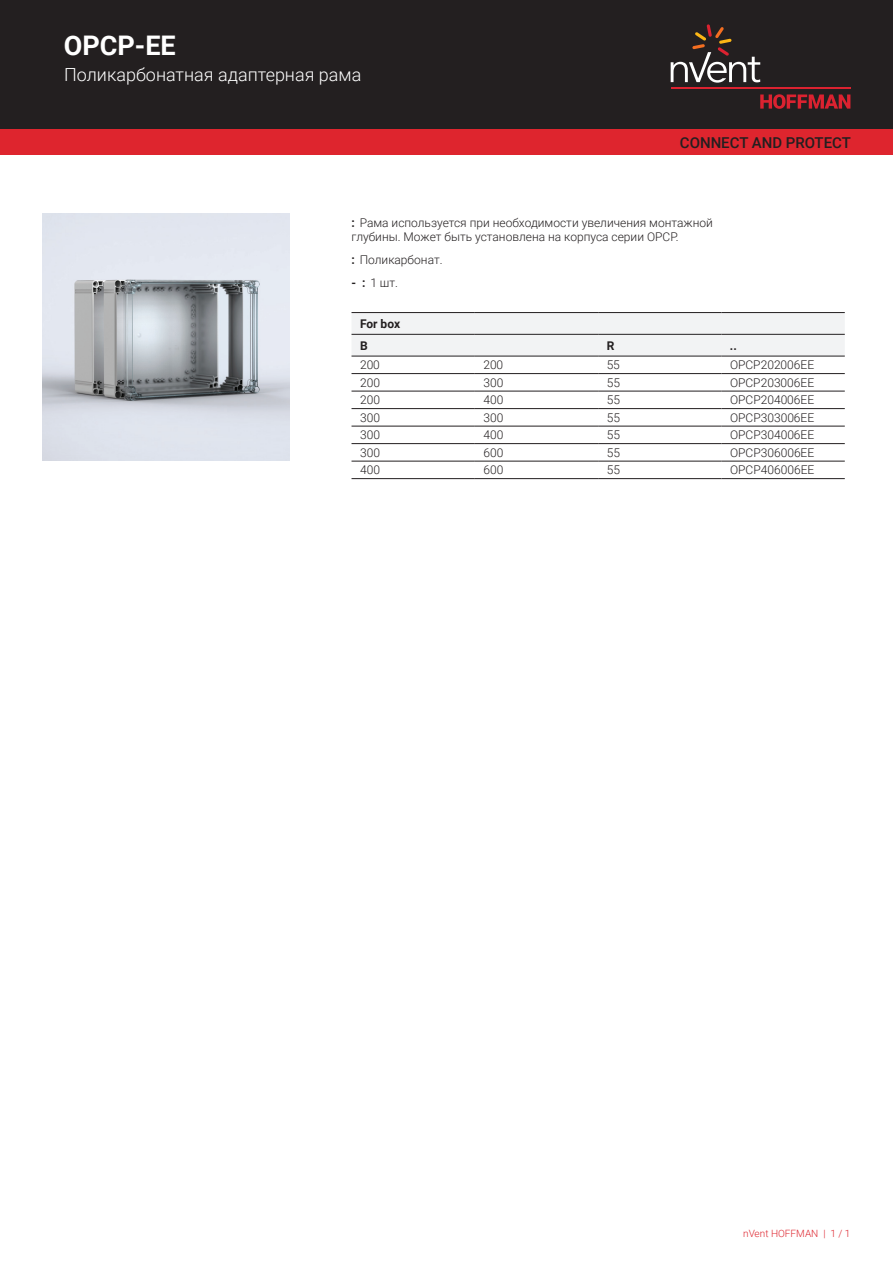
<style>
.page{position:relative;width:893px;height:1263px;background:#fff}
.page>*{position:absolute;margin:0;border:0;box-sizing:border-box;transform-origin:0 0}
.t1{font:700 27px "Roboto";color:#fff}
.t2{font:300 18px "Roboto";color:#fff}
.t3{font:500 15px "Roboto";color:#231f20}
.t4{font:300 12px/14.4px "Roboto";color:#231f20}
.t5{font:700 12px/21.8px "Roboto";letter-spacing:-.005em;color:#231f20}
.t6{font:300 10.05px "Roboto";color:#de252e}
.s1{font-weight:700}
</style>
<div class="page">
<div style="left:0;top:0;width:893px;height:129px;background:#231f20"></div>
<svg style="left:760px;top:94px;width:90px;height:15px"></svg>
<hr style="left:671px;top:88px;width:179px;height:1px;background:#db2230">
<svg style="left:671px;top:24px;width:89px;height:59px"></svg>
<div style="left:0;top:129px;width:893px;height:26px;background:#de252e"></div>
<svg style="left:351px;top:313px;width:494px;height:43px"></svg>
<hr style="left:351px;top:312px;width:124px;height:1px;background:#231f20">
<hr style="left:475px;top:312px;width:123px;height:1px;background:#231f20">
<hr style="left:598px;top:312px;width:123px;height:1px;background:#231f20">
<hr style="left:721px;top:312px;width:124px;height:1px;background:#231f20">
<hr style="left:351px;top:373px;width:124px;height:1px;background:#231f20">
<hr style="left:475px;top:373px;width:123px;height:1px;background:#231f20">
<hr style="left:598px;top:373px;width:123px;height:1px;background:#231f20">
<hr style="left:721px;top:373px;width:124px;height:1px;background:#231f20">
<hr style="left:351px;top:391px;width:124px;height:1px;background:#231f20">
<hr style="left:475px;top:391px;width:123px;height:1px;background:#231f20">
<hr style="left:598px;top:391px;width:123px;height:1px;background:#231f20">
<hr style="left:721px;top:391px;width:124px;height:1px;background:#231f20">
<hr style="left:351px;top:408px;width:124px;height:1px;background:#231f20">
<hr style="left:475px;top:408px;width:123px;height:1px;background:#231f20">
<hr style="left:598px;top:408px;width:123px;height:1px;background:#231f20">
<hr style="left:721px;top:408px;width:124px;height:1px;background:#231f20">
<hr style="left:351px;top:426px;width:124px;height:1px;background:#231f20">
<hr style="left:475px;top:426px;width:123px;height:1px;background:#231f20">
<hr style="left:598px;top:426px;width:123px;height:1px;background:#231f20">
<hr style="left:721px;top:426px;width:124px;height:1px;background:#231f20">
<hr style="left:351px;top:443px;width:124px;height:1px;background:#231f20">
<hr style="left:475px;top:443px;width:123px;height:1px;background:#231f20">
<hr style="left:598px;top:443px;width:123px;height:1px;background:#231f20">
<hr style="left:721px;top:443px;width:124px;height:1px;background:#231f20">
<hr style="left:351px;top:461px;width:124px;height:1px;background:#231f20">
<hr style="left:475px;top:461px;width:123px;height:1px;background:#231f20">
<hr style="left:598px;top:461px;width:123px;height:1px;background:#231f20">
<hr style="left:721px;top:461px;width:124px;height:1px;background:#231f20">
<hr style="left:351px;top:478px;width:124px;height:1px;background:#231f20">
<hr style="left:475px;top:478px;width:123px;height:1px;background:#231f20">
<hr style="left:598px;top:478px;width:123px;height:1px;background:#231f20">
<hr style="left:721px;top:478px;width:124px;height:1px;background:#231f20">
<hr style="left:351px;top:334px;width:124px;height:1px;background:#231f20">
<hr style="left:475px;top:334px;width:123px;height:1px;background:#231f20">
<hr style="left:598px;top:334px;width:123px;height:1px;background:#231f20">
<hr style="left:721px;top:334px;width:124px;height:1px;background:#231f20">
<hr style="left:351px;top:356px;width:124px;height:1px;background:#231f20">
<hr style="left:475px;top:356px;width:123px;height:1px;background:#231f20">
<hr style="left:598px;top:356px;width:123px;height:1px;background:#231f20">
<hr style="left:721px;top:356px;width:124px;height:1px;background:#231f20">
<img style="left:43px;top:213px;width:246px;height:247px">
<h1 class="t1" style="left:64px;top:27px;width:113px">OPCP-EE</h1>
<h2 class="t2" style="left:64px;top:62px;width:299px">Поликарбонатная адаптерная рама</h2>
<p class="t3" style="left:680px;top:132px;width:173px">CONNECT AND PROTECT</p>
<p class="t4" style="left:351px;top:215px;width:363px"><span class="s1">:</span> Рама используется при необходимости увеличения монтажной глубины. Может быть установлена на корпуса серии OPCP.</p>
<p class="t4" style="left:351px;top:252px;width:93px"><span class="s1">:</span> Поликарбонат.</p>
<p class="t4" style="left:351px;top:275px;width:48px"><span class="s1">- :</span> 1 шт.</p>
<p class="t5" style="left:360px;top:312px;width:42px">For box<br>B</p>
<p class="t5" style="left:607px;top:334px;width:9px">R</p>
<p class="t5" style="left:730px;top:334px;width:8px">..</p>
<p class="t4" style="left:360px;top:357px;width:21px">200</p>
<p class="t4" style="left:483px;top:357px;width:21px">200</p>
<p class="t4" style="left:607px;top:357px;width:15px">55</p>
<p class="t4" style="left:730px;top:357px;width:86px">OPCP202006EE</p>
<p class="t4" style="left:360px;top:375px;width:21px">200</p>
<p class="t4" style="left:483px;top:375px;width:21px">300</p>
<p class="t4" style="left:607px;top:375px;width:15px">55</p>
<p class="t4" style="left:730px;top:375px;width:86px">OPCP203006EE</p>
<p class="t4" style="left:360px;top:392px;width:21px">200</p>
<p class="t4" style="left:483px;top:392px;width:21px">400</p>
<p class="t4" style="left:607px;top:392px;width:15px">55</p>
<p class="t4" style="left:730px;top:392px;width:86px">OPCP204006EE</p>
<p class="t4" style="left:360px;top:410px;width:21px">300</p>
<p class="t4" style="left:483px;top:410px;width:21px">300</p>
<p class="t4" style="left:607px;top:410px;width:15px">55</p>
<p class="t4" style="left:730px;top:410px;width:86px">OPCP303006EE</p>
<p class="t4" style="left:360px;top:427px;width:21px">300</p>
<p class="t4" style="left:483px;top:427px;width:21px">400</p>
<p class="t4" style="left:607px;top:427px;width:15px">55</p>
<p class="t4" style="left:730px;top:427px;width:86px">OPCP304006EE</p>
<p class="t4" style="left:360px;top:445px;width:21px">300</p>
<p class="t4" style="left:483px;top:445px;width:21px">600</p>
<p class="t4" style="left:607px;top:445px;width:15px">55</p>
<p class="t4" style="left:730px;top:445px;width:86px">OPCP306006EE</p>
<p class="t4" style="left:360px;top:462px;width:21px">400</p>
<p class="t4" style="left:483px;top:462px;width:21px">600</p>
<p class="t4" style="left:607px;top:462px;width:15px">55</p>
<p class="t4" style="left:730px;top:462px;width:86px">OPCP406006EE</p>
<p class="t6" style="left:743px;top:1226px;width:109px">nVent HOFFMAN | 1 / 1</p>
</div>
